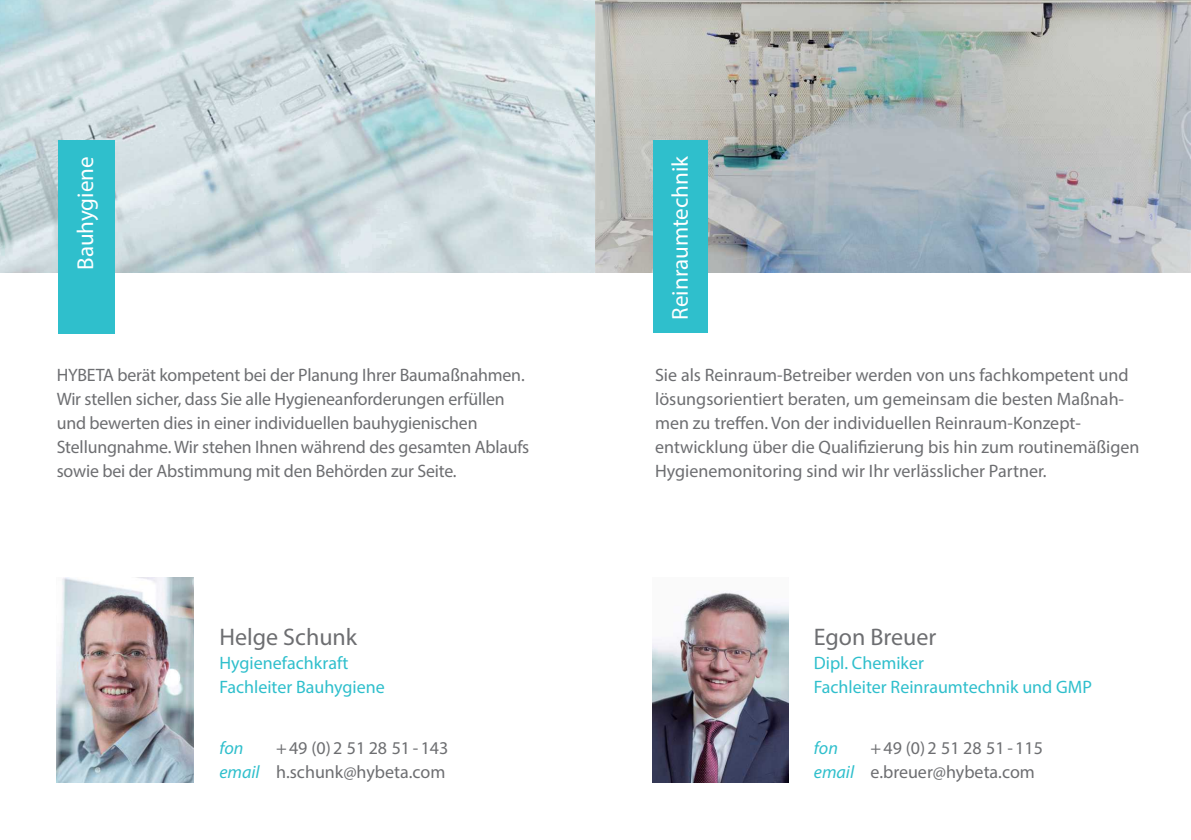
<style>
.page{position:relative;width:1191px;height:840px;background:#fff}
.page>*{position:absolute;margin:0;border:0;box-sizing:border-box;transform-origin:0 0}
.t1{font:24px "Myriad Pro";color:#6d6e71}
.t2{font:23px "Myriad Pro";color:#fff}
.t3{font:18px/24px "Myriad Pro";letter-spacing:-.005em;color:#6d6e71}
.t4{font:18px "Myriad Pro";color:#2fbfcc}
.t5{font:italic 18px "Myriad Pro";color:#2fbfcc}
.s1{font-style:italic;color:#2fbfcc}
</style>
<div class="page">
<img style="left:0;top:0;width:1191px;height:272px">
<img style="left:652px;top:591px;width:136px;height:191px">
<div style="left:653px;top:140px;width:54px;height:192px;background:#2fbfcc"></div>
<img style="left:57px;top:577px;width:136px;height:205px">
<div style="left:58px;top:140px;width:56px;height:193px;background:#2fbfcc"></div>
<p class="t2" style="left:71px;top:270px;width:115px;rotate:-90deg">Bauhygiene</p>
<p class="t3" style="left:57px;top:362px;width:474px">HYBETA berät kompetent bei der Planung Ihrer Baumaßnahmen.<br>Wir stellen sicher, dass Sie alle Hygieneanforderungen erfüllen und bewerten dies in einer individuellen bauhygienischen Stellungnahme. Wir stehen Ihnen während des gesamten Ablaufs sowie bei der Abstimmung mit den Behörden zur Seite.</p>
<p class="t1" style="left:219px;top:622px;width:139px">Helge Schunk</p>
<p class="t4" style="left:219px;top:652px;width:131px">Hygienefachkraft</p>
<p class="t4" style="left:219px;top:676px;width:167px">Fachleiter Bauhygiene</p>
<p class="t5" style="left:219px;top:736px;width:26px">fon</p>
<p class="t3" style="left:276px;top:734px;width:174px">+49 (0)2 51 28 51 -143</p>
<p class="t3" style="left:219px;top:758px;width:227px"><span class="s1">email</span> h.schunk@hybeta.com</p>
<p class="t2" style="left:666px;top:319px;width:165px;rotate:-90deg">Reinraumtechnik</p>
<p class="t3" style="left:655px;top:362px;width:475px">Sie als Reinraum-Betreiber werden von uns fachkompetent und lösungsorientiert beraten, um gemeinsam die besten Maßnah&shy;men zu treffen. Von der individuellen Reinraum-Konzept-</p>
<p class="t3" style="left:655px;top:434px;width:486px">entwicklung über die Qualifizierung bis hin zum routinemäßigen<br>Hygienemonitoring sind wir Ihr verlässlicher Partner.</p>
<p class="t1" style="left:814px;top:622px;width:124px">Egon Breuer</p>
<p class="t4" style="left:814px;top:652px;width:112px">Dipl. Chemiker</p>
<p class="t4" style="left:814px;top:676px;width:279px">Fachleiter Reinraumtechnik und GMP</p>
<p class="t5" style="left:814px;top:736px;width:26px">fon</p>
<p class="t3" style="left:870px;top:734px;width:174px">+49 (0)2 51 28 51 -115</p>
<p class="t3" style="left:814px;top:758px;width:222px"><span class="s1">email</span> e.breuer@hybeta.com</p>
</div>
